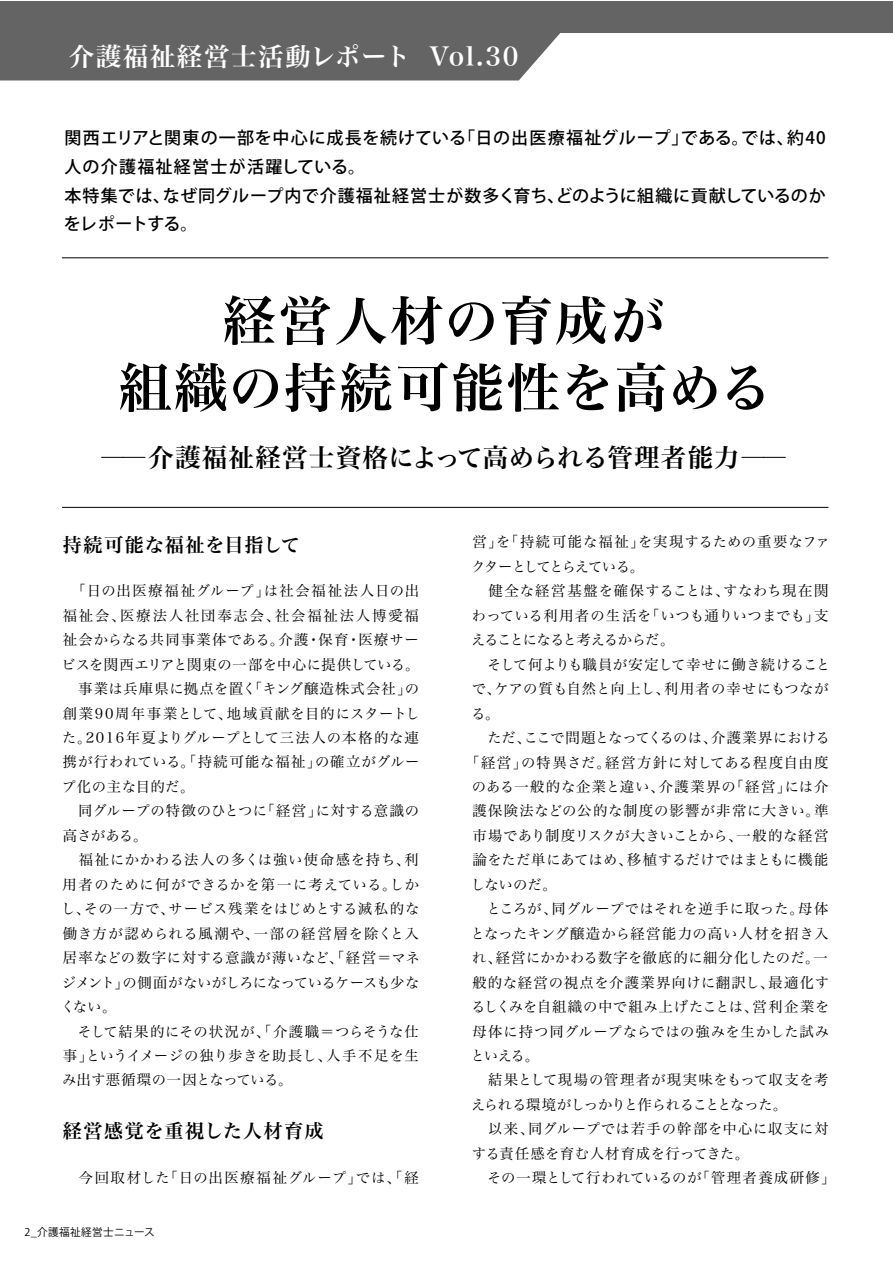
<style>
.page{position:relative;width:893px;height:1263px;background:#fff}
.page>*{position:absolute;margin:0;border:0;box-sizing:border-box;transform-origin:0 0}
.t1{font:53.1px/66.9px "Hira Min Std N W6";letter-spacing:.045em;color:#000;text-align:center}
.t2{font:25.5px "Hira Min Std N W6";letter-spacing:.04em;color:#000}
.t3{font:25.5px "Hira Min Std N W6";letter-spacing:.06em;color:#fff}
.t4{font:19.2px "Hira Min Std N W6";letter-spacing:.08em;color:#000}
.t5{font:19.2px "Hira Min Std N W6";letter-spacing:.05em;color:#000}
.t6{font:500 16.95px/28.7px "Koz Go Pro";letter-spacing:.05em;color:#000}
.t7{font:14.4px/24.5px "Hira Min Std N W3";letter-spacing:.04em;color:#000}
.t8{font:14.4px "Hira Min Std N W3";letter-spacing:.02em;color:#000}
.t9{font:14.4px "Hira Min Std N W3";letter-spacing:.06em;color:#000}
.t10{font:14.4px "Hira Min Std N W3";letter-spacing:-.01em;color:#000}
.t11{font:14.4px "Hira Min Std N W3";letter-spacing:.075em;color:#000}
.t12{font:14.4px "Hira Min Std N W3";letter-spacing:.065em;color:#000}
.t13{font:14.4px "Hira Min Std N W3";color:#000}
.t14{font:14.4px "Hira Min Std N W3";letter-spacing:.005em;color:#000}
.t15{font:14.4px "Hira Min Std N W3";letter-spacing:.07em;color:#000}
.t16{font:14.4px "Hira Min Std N W3";letter-spacing:-.03em;color:#000}
.t17{font:14.4px "Hira Min Std N W3";letter-spacing:-.055em;color:#000}
.t18{font:14.4px "Hira Min Std N W3";letter-spacing:-.085em;color:#000}
.t19{font:10.65px "Koz Go Pro";letter-spacing:.035em;color:#000}
</style>
<div class="page">
<hr style="left:62px;top:257px;width:766px;height:1px;background:#000">
<hr style="left:62px;top:507px;width:766px;height:1px;background:#000">
<svg style="left:0;top:1px;width:892px;height:79px;fill:#656464"></svg>
<h2 class="t3" style="left:69px;top:38px;width:451px">介護福祉経営士活動レポート Vol.30</h2>
<p class="t6" style="left:64px;top:125px;width:763px">関西エリアと関東の一部を中心に成長を続けている「日の出医療福祉グループ」である。では、約40人の介護福祉経営士が活躍している。<br>本特集では、なぜ同グループ内で介護福祉経営士が数多く育ち、どのように組織に貢献しているのかをレポートする。</p>
<h1 class="t1" style="left:119px;top:287px;width:655px">経営人材の育成が<br>組織の持続可能性を高める</h1>
<h2 class="t2" style="left:100px;top:439px;width:689px">――介護福祉経営士資格によって高められる管理者能力――</h2>
<h3 class="t5" style="left:63px;top:530px;width:239px">持続可能な福祉を目指して</h3>
<p class="t7" style="left:61px;top:578px;width:361px">　「日の出医療福祉グループ」は社会福祉法人日の出福祉会、医療法人社団奉志会、社会福祉法人博愛福祉会からなる共同事業体である。介護・保育・医療サービスを関西エリアと関東の一部を中心に提供している。　事業は兵庫県に拠点を置く「キング醸造株式会社」の創業90周年事業として、地域貢献を目的にスタートした。2016年夏よりグループとして三法人の本格的な連携が行われている。「持続可能な福祉」の確立がグループ化の主な目的だ。<br>　同グループの特徴のひとつに「経営」に対する意識の高さがある。<br>　福祉にかかわる法人の多くは強い使命感を持ち、利用者のために何ができるかを第一に考えている。しかし、その一方で、サービス残業をはじめとする滅私的な働き方が認められる風潮や、一部の経営層を除くと入居率などの数字に対する意識が薄いなど、「経営＝マネジメント」の側面がないがしろになっているケースも少なくない。<br>　そして結果的にその状況が、「介護職＝つらそうな仕事」というイメージの独り歩きを助長し、人手不足を生み出す悪循環の一因となっている。</p>
<h3 class="t4" style="left:63px;top:1117px;width:263px">経営感覚を重視した人材育成</h3>
<p class="t11" style="left:63px;top:1167px;width:357px">　今回取材した「日の出医療福祉グループ」では、「経</p>
<p class="t19" style="left:24px;top:1226px;width:132px">2_介護福祉経営士ニュース</p>
<p class="t12" style="left:472px;top:532px;width:359px">営」を「持続可能な福祉」を実現するための重要なファ</p>
<p class="t18" style="left:471px;top:556px;width:175px">クターとしてとらえている。</p>
<p class="t15" style="left:472px;top:581px;width:358px">　健全な経営基盤を確保することは、すなわち現在関</p>
<p class="t8" style="left:472px;top:605px;width:358px">わっている利用者の生活を「いつも通りいつまでも」支</p>
<p class="t17" style="left:471px;top:629px;width:205px">えることになると考えるからだ。</p>
<p class="t8" style="left:472px;top:654px;width:359px">　そして何よりも職員が安定して幸せに働き続けること</p>
<p class="t7" style="left:472px;top:676px;width:358px">で、ケアの質も自然と向上し、利用者の幸せにもつなが</p>
<p class="t7" style="left:471px;top:700px;width:30px">る。</p>
<p class="t10" style="left:472px;top:727px;width:359px">　ただ、ここで問題となってくるのは、介護業界における</p>
<p class="t7" style="left:465px;top:749px;width:365px">「経営」の特異さだ。経営方針に対してある程度自由度</p>
<p class="t7" style="left:472px;top:774px;width:358px">のある一般的な企業と違い、介護業界の「経営」には介</p>
<p class="t9" style="left:472px;top:801px;width:358px">護保険法などの公的な制度の影響が非常に大きい。準</p>
<p class="t13" style="left:472px;top:825px;width:358px">市場であり制度リスクが大きいことから、一般的な経営</p>
<p class="t14" style="left:472px;top:850px;width:358px">論をただ単にあてはめ、移植するだけではまともに機能</p>
<p class="t7" style="left:471px;top:872px;width:88px">しないのだ。</p>
<p class="t7" style="left:472px;top:896px;width:358px">　ところが、同グループではそれを逆手に取った。母体</p>
<p class="t7" style="left:471px;top:921px;width:359px">となったキング醸造から経営能力の高い人材を招き入</p>
<p class="t7" style="left:472px;top:945px;width:357px">れ、経営にかかわる数字を徹底的に細分化したのだ。一</p>
<p class="t7" style="left:472px;top:969px;width:358px">般的な経営の視点を介護業界向けに翻訳し、最適化す</p>
<p class="t7" style="left:471px;top:994px;width:360px">るしくみを自組織の中で組み上げたことは、営利企業を</p>
<p class="t7" style="left:472px;top:1018px;width:358px">母体に持つ同グループならではの強みを生かした試み</p>
<p class="t7" style="left:471px;top:1043px;width:70px">といえる。</p>
<p class="t7" style="left:472px;top:1067px;width:358px">　結果として現場の管理者が現実味をもって収支を考</p>
<p class="t16" style="left:471px;top:1094px;width:317px">えられる環境がしっかりと作られることとなった。</p>
<p class="t9" style="left:472px;top:1119px;width:358px">　以来、同グループでは若手の幹部を中心に収支に対</p>
<p class="t7" style="left:472px;top:1141px;width:279px">する責任感を育む人材育成を行ってきた。</p>
<p class="t7" style="left:472px;top:1165px;width:365px">　その一環として行われているのが「管理者養成研修」</p>
</div>
